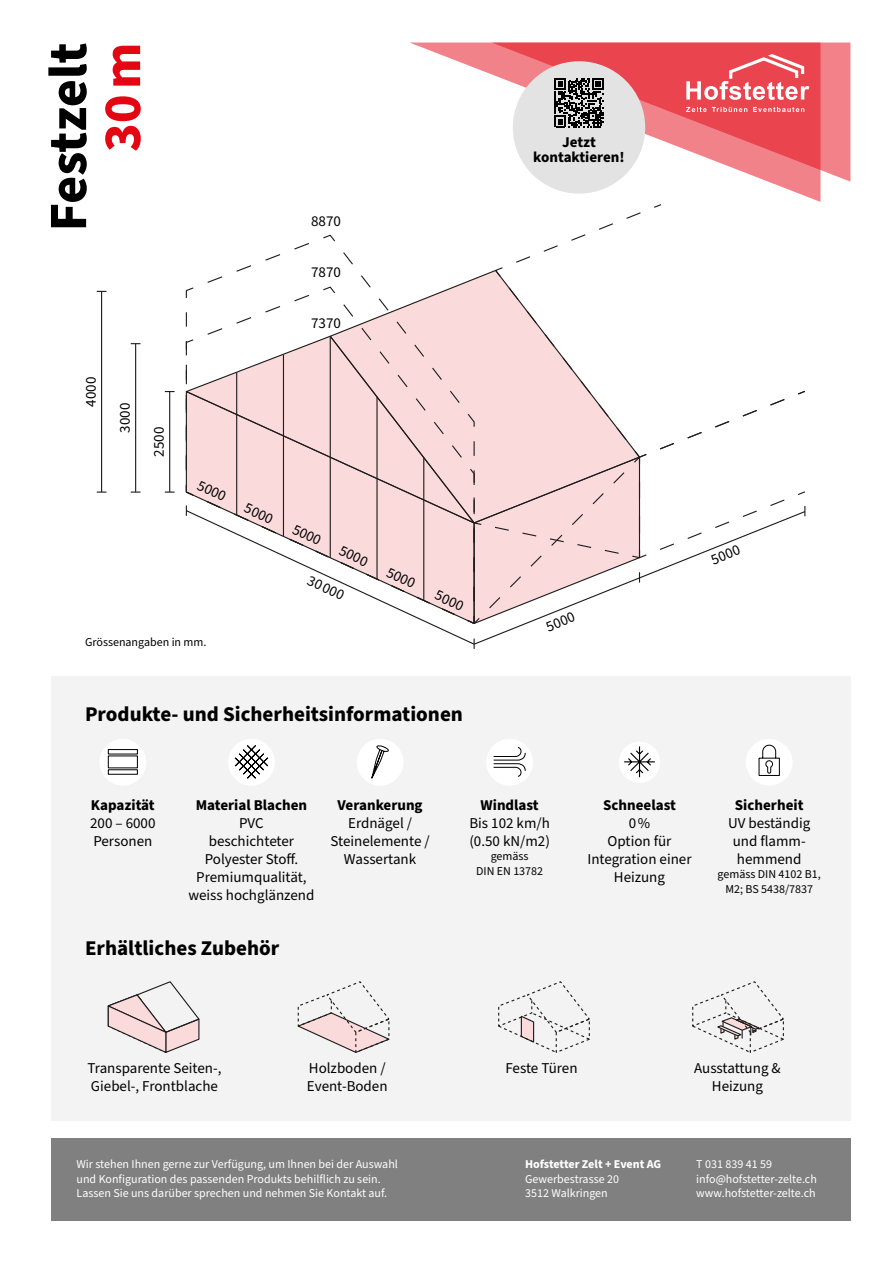
<style>
.page{position:relative;width:893px;height:1263px;background:#fff}
.page>*{position:absolute;margin:0;border:0;box-sizing:border-box;transform-origin:0 0}
.t1{font:700 54px "Source Sans Pro";color:#000}
.t2{font:700 54px "Source Sans Pro";color:#e30613}
.t3{font:700 21px "Source Sans Pro";color:#000}
.t4{font:15px/18px "Source Sans Pro";color:#000;text-align:center}
.t5{font:700 15px/15px "Source Sans Pro";color:#000;text-align:center}
.t6{font:12px/14.4px "Source Sans Pro";color:#fff}
.t7{font:12px/14.4px "Source Sans Pro";color:#000;text-align:center}
.t8{font:700 12px "Source Sans Pro";letter-spacing:-.01em;color:#fff}
</style>
<div class="page">
<hr style="left:169px;top:392px;width:1px;height:100px;background:#1d1d1b">
<svg style="left:165px;top:491px;width:10px;height:2px"></svg>
<hr style="left:135px;top:344px;width:1px;height:148px;background:#1d1d1b">
<svg style="left:131px;top:491px;width:10px;height:2px"></svg>
<hr style="left:101px;top:291px;width:1px;height:201px;background:#1d1d1b">
<svg style="left:97px;top:491px;width:9px;height:2px"></svg>
<svg style="left:185px;top:204px;width:620px;height:445px"></svg>
<hr style="left:330px;top:336px;width:1px;height:222px;background:#1d1d1b">
<hr style="left:283px;top:355px;width:1px;height:181px;background:#1d1d1b">
<hr style="left:236px;top:372px;width:1px;height:143px;background:#1d1d1b">
<hr style="left:376px;top:397px;width:2px;height:182px;background:#1d1d1b">
<hr style="left:423px;top:458px;width:1px;height:142px;background:#1d1d1b">
<div style="left:51px;top:1137px;width:799px;height:83px;background:#808080"></div>
<div style="left:51px;top:676px;width:799px;height:444px;background:#f3f3f3"></div>
<div style="left:99px;top:739px;width:47px;height:47px;background:#fff;border-radius:50%"></div>
<div style="left:357px;top:739px;width:46px;height:47px;background:#fff;border-radius:50%"></div>
<div style="left:486px;top:739px;width:47px;height:47px;background:#fff;border-radius:50%"></div>
<div style="left:619px;top:742px;width:41px;height:41px;background:#fff;border-radius:50%"></div>
<div style="left:746px;top:739px;width:47px;height:47px;background:#fff;border-radius:50%"></div>
<div style="left:228px;top:739px;width:47px;height:47px;background:#fff;border-radius:50%"></div>
<svg style="left:820px;top:43px;width:30px;height:139px;fill:#f18289"></svg>
<svg style="left:411px;top:43px;width:409px;height:159px"></svg>
<svg style="left:686px;top:107px;width:61px;height:5px"></svg>
<svg style="left:753px;top:107px;width:51px;height:5px"></svg>
<svg style="left:686px;top:54px;width:123px;height:46px"></svg>
<svg style="left:107px;top:749px;width:31px;height:26px"></svg>
<svg style="left:371px;top:745px;width:18px;height:41px"></svg>
<svg style="left:234px;top:745px;width:35px;height:34px"></svg>
<svg style="left:758px;top:744px;width:22px;height:32px"></svg>
<svg style="left:624px;top:746px;width:31px;height:32px"></svg>
<svg style="left:493px;top:747px;width:33px;height:30px"></svg>
<div style="left:513px;top:61px;width:132px;height:133px;background:#e3e3e3;border-radius:50%"></div>
<svg style="left:107px;top:981px;width:93px;height:72px"></svg>
<svg style="left:498px;top:981px;width:92px;height:72px"></svg>
<svg style="left:692px;top:981px;width:92px;height:72px"></svg>
<svg style="left:297px;top:981px;width:93px;height:72px"></svg>
<svg style="left:554px;top:78px;width:50px;height:49px"></svg>
<h1 class="t1" style="left:31px;top:231px;width:190px;rotate:-90deg">Festzelt</h1>
<h1 class="t2" style="left:85px;top:152px;width:111px;rotate:-90deg">30 m</h1>
<p class="t4" style="left:311px;top:212px;width:31px">8870</p>
<p class="t4" style="left:311px;top:264px;width:31px">7870</p>
<p class="t4" style="left:311px;top:314px;width:31px">7370</p>
<p class="t4" style="left:82px;top:407px;width:31px;rotate:-90deg">4000</p>
<p class="t4" style="left:116px;top:433px;width:31px;rotate:-90deg">3000</p>
<p class="t4" style="left:150px;top:457px;width:31px;rotate:-90deg">2500</p>
<p class="t4" style="left:202px;top:477px;width:31px;rotate:25deg">5000</p>
<p class="t4" style="left:249px;top:499px;width:31px;rotate:25deg">5000</p>
<p class="t7" style="left:85px;top:635px;width:123px">Grössenangaben in mm.</p>
<p class="t4" style="left:297px;top:520px;width:31px;rotate:25deg">5000</p>
<p class="t4" style="left:344px;top:542px;width:31px;rotate:25deg">5000</p>
<p class="t4" style="left:312px;top:572px;width:40px;rotate:25deg">30 000</p>
<p class="t4" style="left:391px;top:564px;width:31px;rotate:25deg">5000</p>
<p class="t4" style="left:440px;top:586px;width:31px;rotate:25deg">5000</p>
<h2 class="t3" style="left:85px;top:700px;width:379px">Produkte- und Sicherheitsinformationen</h2>
<p class="t5" style="left:533px;top:135px;width:93px">Jetzt kontaktieren!</p>
<p class="t4" style="left:543px;top:619px;width:31px;rotate:-22deg">5000</p>
<p class="t4" style="left:709px;top:552px;width:31px;rotate:-22deg">5000</p>
<p class="t5" style="left:91px;top:798px;width:65px">Kapazität</p>
<p class="t4" style="left:90px;top:814px;width:67px;text-align:left">200 – 6000<br>Personen</p>
<p class="t5" style="left:196px;top:798px;width:113px">Material Blachen</p>
<p class="t4" style="left:188px;top:814px;width:128px">PVC<br>beschichteter<br>Polyester Stoff.<br>Premiumqualität, weiss hochglänzend</p>
<h2 class="t3" style="left:85px;top:934px;width:196px">Erhältliches Zubehör</h2>
<p class="t5" style="left:337px;top:798px;width:87px">Verankerung</p>
<p class="t4" style="left:330px;top:814px;width:101px">Erdnägel /<br>Steinelemente /<br>Wassertank</p>
<p class="t5" style="left:481px;top:798px;width:60px">Windlast</p>
<p class="t4" style="left:469px;top:814px;width:82px;text-align:left">Bis 102 km/h (0.50 kN/m2)</p>
<p class="t7" style="left:476px;top:849px;width:68px">gemäss<br>DIN EN 13782</p>
<p class="t5" style="left:603px;top:798px;width:74px">Schneelast</p>
<p class="t4" style="left:587px;top:814px;width:106px">0 %<br>Option für<br>Integration einer<br>Heizung</p>
<p class="t5" style="left:735px;top:798px;width:70px">Sicherheit</p>
<p class="t4" style="left:728px;top:814px;width:84px">UV beständig und flamm&shy;hemmend</p>
<p class="t7" style="left:718px;top:867px;width:105px">gemäss DIN 4102 B1,<br>M2; BS 5438/7837</p>
<p class="t4" style="left:87px;top:1060px;width:136px;text-align:left">Transparente Seiten-,<br>Giebel-, Frontblache</p>
<p class="t4" style="left:307px;top:1060px;width:82px;text-align:left">Holzboden /<br>Event-Boden</p>
<p class="t4" style="left:505px;top:1060px;width:74px">Feste Türen</p>
<p class="t4" style="left:694px;top:1060px;width:88px">Ausstattung &amp;<br>Heizung</p>
<p class="t6" style="left:77px;top:1157px;width:323px">Wir stehen Ihnen gerne zur Verfügung, um Ihnen bei der Auswahl und Konfiguration des passenden Produkts behilflich zu sein.<br>Lassen Sie uns darüber sprechen und nehmen Sie Kontakt auf.</p>
<p class="t8" style="left:525px;top:1156px;width:138px">Hofstetter Zelt + Event AG</p>
<p class="t6" style="left:525px;top:1172px;width:95px">Gewerbestrasse 20<br>3512 Walkringen</p>
<p class="t6" style="left:696px;top:1157px;width:122px">T 031 839 41 59 info@hofstetter-zelte.ch www.hofstetter-zelte.ch</p>
</div>
